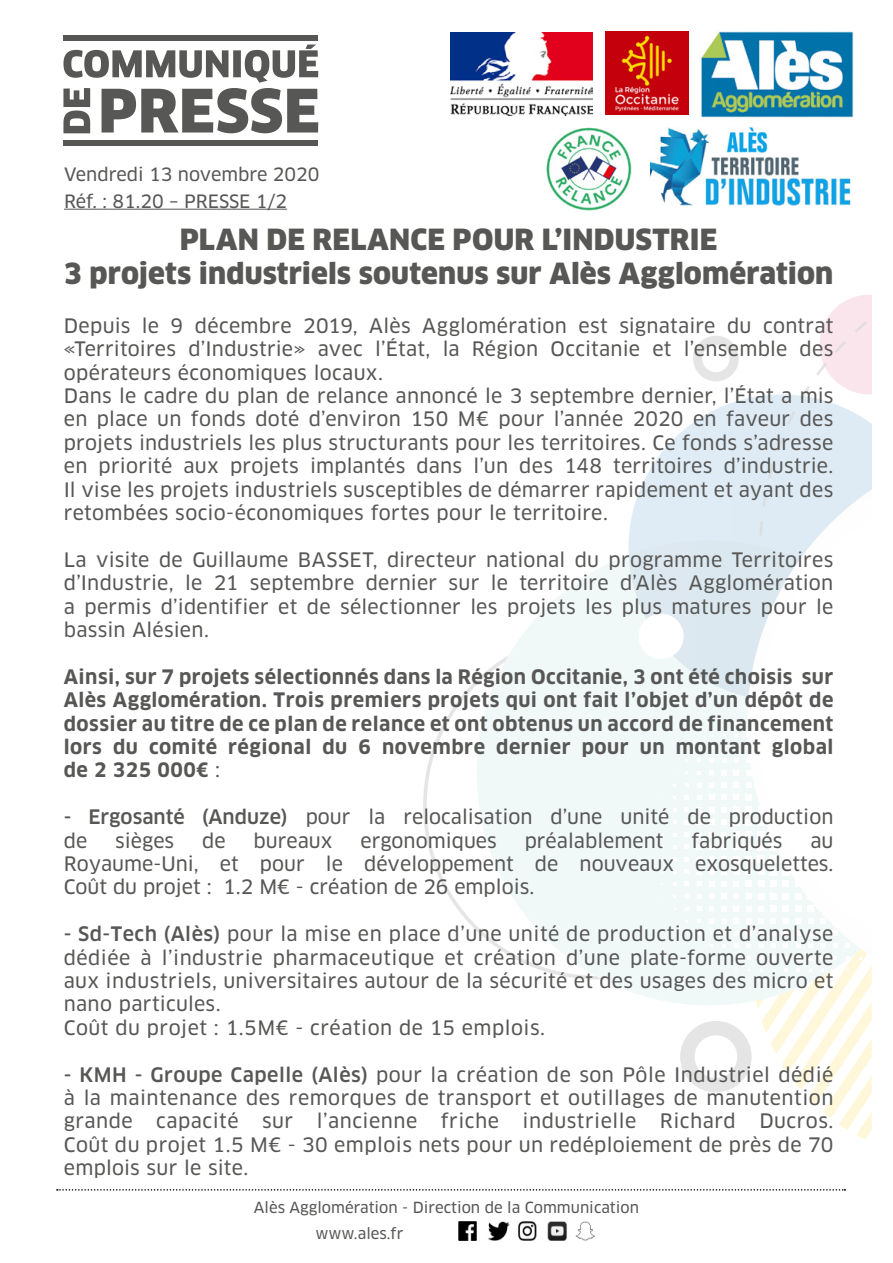
<style>
.page{position:relative;width:893px;height:1263px;background:#fff}
.page>*{position:absolute;margin:0;border:0;box-sizing:border-box;transform-origin:0 0}
.t1{font:900 28.5px/34.2px "Clan OT";letter-spacing:.005em;color:#575756;text-align:center}
.t2{font:19.5px/23.4px "Clan OT News";letter-spacing:.015em;color:#575756}
.t3{font:700 19.5px/23.4px "Clan OT";letter-spacing:.025em;color:#575756;text-align:justify}
.t4{font:18px/27px "Clan OT News";color:#575756}
.t5{font:15px "Clan OT News";color:#575756}
.s1{font-family:"Clan OT News";font-weight:400}
.s2{font-family:"Clan OT";font-weight:500}
</style>
<div class="page">
<svg style="left:477px;top:556px;width:281px;height:449px;fill:#f1f8f8"></svg>
<svg style="left:722px;top:746px;width:4px;height:4px"></svg>
<svg style="left:734px;top:746px;width:5px;height:4px"></svg>
<svg style="left:710px;top:758px;width:4px;height:4px"></svg>
<svg style="left:722px;top:758px;width:4px;height:5px"></svg>
<svg style="left:734px;top:758px;width:5px;height:5px"></svg>
<svg style="left:697px;top:771px;width:4px;height:4px"></svg>
<svg style="left:709px;top:770px;width:5px;height:5px"></svg>
<svg style="left:721px;top:770px;width:6px;height:5px"></svg>
<svg style="left:734px;top:770px;width:5px;height:5px"></svg>
<svg style="left:685px;top:783px;width:4px;height:4px"></svg>
<svg style="left:697px;top:783px;width:4px;height:4px"></svg>
<svg style="left:709px;top:782px;width:5px;height:5px"></svg>
<svg style="left:721px;top:782px;width:6px;height:6px"></svg>
<svg style="left:734px;top:782px;width:5px;height:6px"></svg>
<svg style="left:685px;top:795px;width:4px;height:4px"></svg>
<svg style="left:697px;top:795px;width:5px;height:5px"></svg>
<svg style="left:709px;top:795px;width:5px;height:5px"></svg>
<svg style="left:721px;top:795px;width:6px;height:5px"></svg>
<svg style="left:733px;top:794px;width:6px;height:6px"></svg>
<svg style="left:685px;top:807px;width:4px;height:5px"></svg>
<svg style="left:697px;top:807px;width:5px;height:5px"></svg>
<svg style="left:709px;top:807px;width:5px;height:5px"></svg>
<svg style="left:721px;top:807px;width:6px;height:6px"></svg>
<svg style="left:733px;top:807px;width:6px;height:6px"></svg>
<div style="left:745px;top:806px;width:7px;height:7px;background:#fff"></div>
<svg style="left:673px;top:820px;width:3px;height:4px"></svg>
<svg style="left:685px;top:820px;width:4px;height:4px"></svg>
<svg style="left:697px;top:819px;width:5px;height:6px"></svg>
<svg style="left:709px;top:819px;width:5px;height:6px"></svg>
<svg style="left:721px;top:819px;width:6px;height:6px"></svg>
<svg style="left:733px;top:819px;width:6px;height:6px"></svg>
<div style="left:745px;top:819px;width:7px;height:6px;background:#fff"></div>
<svg style="left:685px;top:832px;width:4px;height:5px"></svg>
<svg style="left:697px;top:832px;width:5px;height:5px"></svg>
<svg style="left:709px;top:832px;width:5px;height:5px"></svg>
<svg style="left:721px;top:831px;width:6px;height:6px"></svg>
<div style="left:733px;top:831px;width:7px;height:7px;background:#fff"></div>
<div style="left:745px;top:831px;width:7px;height:7px;background:#fff"></div>
<svg style="left:673px;top:845px;width:3px;height:4px"></svg>
<svg style="left:685px;top:844px;width:4px;height:5px"></svg>
<svg style="left:697px;top:844px;width:5px;height:5px"></svg>
<svg style="left:709px;top:844px;width:5px;height:6px"></svg>
<svg style="left:721px;top:844px;width:6px;height:6px"></svg>
<div style="left:733px;top:844px;width:7px;height:6px;background:#fff"></div>
<div style="left:745px;top:843px;width:7px;height:7px;background:#fff"></div>
<svg style="left:673px;top:857px;width:3px;height:4px"></svg>
<svg style="left:685px;top:857px;width:4px;height:4px"></svg>
<svg style="left:697px;top:856px;width:5px;height:6px"></svg>
<svg style="left:709px;top:856px;width:5px;height:6px"></svg>
<svg style="left:721px;top:856px;width:6px;height:6px"></svg>
<svg style="left:733px;top:856px;width:6px;height:6px"></svg>
<div style="left:745px;top:856px;width:7px;height:6px;background:#fff"></div>
<svg style="left:685px;top:869px;width:4px;height:5px"></svg>
<svg style="left:697px;top:869px;width:5px;height:5px"></svg>
<svg style="left:709px;top:869px;width:5px;height:5px"></svg>
<svg style="left:721px;top:869px;width:6px;height:5px"></svg>
<div style="left:733px;top:868px;width:6px;height:7px;background:#fff"></div>
<div style="left:745px;top:868px;width:7px;height:7px;background:#fff"></div>
<svg style="left:685px;top:882px;width:4px;height:4px"></svg>
<svg style="left:697px;top:881px;width:5px;height:5px"></svg>
<svg style="left:709px;top:881px;width:5px;height:6px"></svg>
<svg style="left:721px;top:881px;width:6px;height:6px"></svg>
<svg style="left:733px;top:881px;width:6px;height:6px"></svg>
<svg style="left:685px;top:894px;width:4px;height:4px"></svg>
<svg style="left:697px;top:894px;width:5px;height:5px"></svg>
<svg style="left:709px;top:894px;width:5px;height:5px"></svg>
<svg style="left:721px;top:893px;width:6px;height:6px"></svg>
<svg style="left:733px;top:893px;width:6px;height:6px"></svg>
<svg style="left:697px;top:906px;width:4px;height:5px"></svg>
<svg style="left:709px;top:906px;width:5px;height:5px"></svg>
<svg style="left:721px;top:906px;width:6px;height:5px"></svg>
<svg style="left:734px;top:906px;width:5px;height:5px"></svg>
<svg style="left:698px;top:919px;width:3px;height:4px"></svg>
<svg style="left:709px;top:919px;width:5px;height:4px"></svg>
<svg style="left:722px;top:918px;width:4px;height:5px"></svg>
<svg style="left:734px;top:918px;width:5px;height:6px"></svg>
<svg style="left:710px;top:931px;width:3px;height:4px"></svg>
<svg style="left:722px;top:931px;width:4px;height:4px"></svg>
<svg style="left:734px;top:931px;width:5px;height:5px"></svg>
<svg style="left:722px;top:944px;width:4px;height:3px"></svg>
<svg style="left:734px;top:944px;width:4px;height:4px"></svg>
<svg style="left:758px;top:1004px;width:114px;height:136px"></svg>
<svg style="left:628px;top:394px;width:244px;height:307px"></svg>
<svg style="left:819px;top:295px;width:53px;height:99px"></svg>
<div style="left:680px;top:1021px;width:72px;height:71px;border:14px solid #575756;border-radius:50%"></div>
<div style="left:693px;top:336px;width:46px;height:45px;border:9px solid #575756;border-radius:50%"></div>
<svg style="left:747px;top:442px;width:125px;height:562px"></svg>
<div style="left:638px;top:614px;width:46px;height:45px;background:#fff;border-radius:50%"></div>
<svg style="left:57px;top:1189px;width:786px;height:1px"></svg>
<hr style="left:64px;top:209px;width:223px;height:1px;background:#575756">
<img style="left:458px;top:1222px;width:137px;height:18px">
<svg style="left:63px;top:45px;width:255px;height:88px"></svg>
<div style="left:63px;top:35px;width:255px;height:5px;background:#575756"></div>
<div style="left:63px;top:141px;width:255px;height:5px;background:#575756"></div>
<img style="left:451px;top:33px;width:141px;height:83px">
<img style="left:701px;top:31px;width:153px;height:87px">
<img style="left:651px;top:127px;width:200px;height:79px">
<img style="left:606px;top:32px;width:83px;height:83px">
<img style="left:546px;top:127px;width:86px;height:84px">
<p class="t4" style="left:64px;top:161px;width:257px">Vendredi 13 novembre 2020<br>Réf. : 81.20 – PRESSE 1/2</p>
<h1 class="t1" style="left:64px;top:223px;width:771px">PLAN DE RELANCE POUR L’INDUSTRIE<br>3 projets industriels soutenus sur Alès Agglomération</h1>
<p class="t2" style="left:64px;top:314px;width:771px">Depuis le 9 décembre 2019, Alès Agglomération est signataire du contrat «Territoires d’Industrie» avec l’État, la Région Occitanie et l’ensemble des opérateurs économiques locaux.<br>Dans le cadre du plan de relance annoncé le 3 septembre dernier, l’État a mis en place un fonds doté d’environ 150 M€ pour l’année 2020 en faveur des projets industriels les plus structurants pour les territoires. Ce fonds s’adresse en priorité aux projets implantés dans l’un des 148 territoires d’industrie.<br>Il vise les projets industriels susceptibles de démarrer rapidement et ayant des retombées socio-économiques fortes pour le territoire.</p>
<p class="t2" style="left:64px;top:548px;width:771px;text-align:justify">La visite de Guillaume BASSET, directeur national du programme Territoires d’Industrie, le 21 septembre dernier sur le territoire d’Alès Agglomération a permis d’identifier et de sélectionner les projets les plus matures pour le bassin Alésien.</p>
<p class="t3" style="left:64px;top:665px;width:771px">Ainsi, sur 7 projets sélectionnés dans la Région Occitanie, 3 ont été choisis sur Alès Agglomération. Trois premiers projets qui ont fait l’objet d’un dépôt de dossier au titre de ce plan de relance et ont obtenus un accord de financement lors du comité régional du 6 novembre dernier pour un montant global de 2 325 000€ <span class="s1">:</span></p>
<p class="t2" style="left:64px;top:805px;width:771px"><span class="s2">- Ergosanté (Anduze)</span> pour la relocalisation d’une unité de production de</p>
<p class="t2" style="left:115px;top:829px;width:61px">sièges</p>
<p class="t2" style="left:202px;top:829px;width:25px">de</p>
<p class="t2" style="left:254px;top:829px;width:80px">bureaux</p>
<p class="t2" style="left:360px;top:829px;width:138px">ergonomiques</p>
<p class="t2" style="left:525px;top:829px;width:140px">préalablement</p>
<p class="t2" style="left:691px;top:829px;width:93px">fabriqués</p>
<p class="t2" style="left:64px;top:829px;width:771px;text-align:justify;text-indent:747px">au Royaume-Uni, et pour le développement de nouveaux exosquelettes.<br>Coût du projet : 1.2 M€ - création de 26 emplois.</p>
<p class="t2" style="left:64px;top:922px;width:771px"><span class="s2">- Sd-Tech (Alès)</span> pour la mise en place d’une unité de production et d’analyse dédiée à l’industrie pharmaceutique et création d’une plate-forme ouverte aux industriels, universitaires autour de la sécurité et des usages des micro et nano particules.<br>Coût du projet : 1.5M€ - création de 15 emplois.</p>
<p class="t2" style="left:64px;top:1063px;width:771px;text-align:justify"><span class="s2">- KMH - Groupe Capelle (Alès)</span> pour la création de son Pôle Industriel dédié à la maintenance des remorques de transport et outillages de manutention grande capacité sur l’ancienne friche industrielle Richard Ducros.<br>Coût du projet 1.5 M€ - 30 emplois nets pour un redéploiement de près de 70 emplois sur le site.</p>
<p class="t5" style="left:254px;top:1199px;width:387px">Alès Agglomération - Direction de la Communication</p>
<p class="t5" style="left:315px;top:1224px;width:89px">www.ales.fr</p>
</div>
